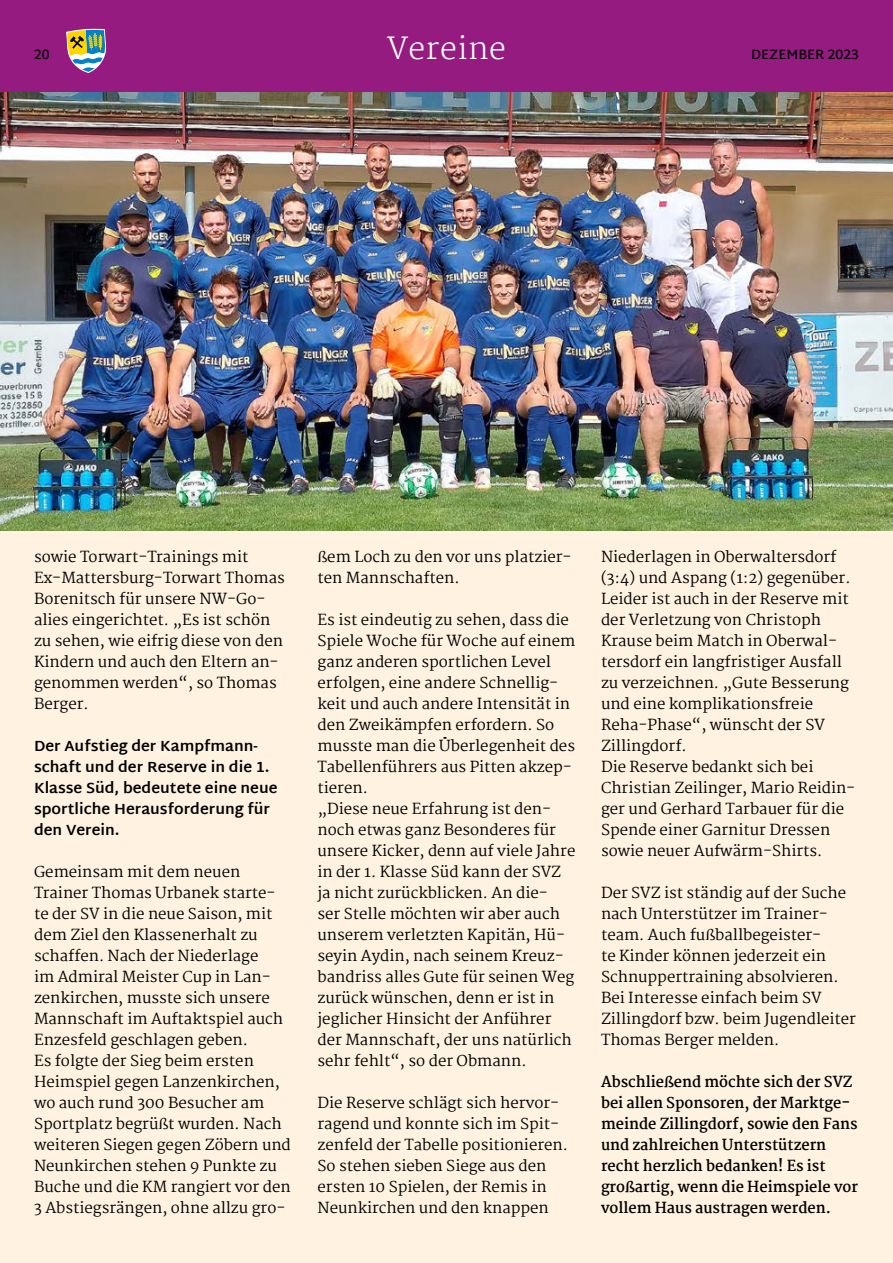
<style>
.page{position:relative;width:893px;height:1263px;background:#fff}
.page>*{position:absolute;margin:0;border:0;box-sizing:border-box;transform-origin:0 0}
.t1{font:200 30px "Martel";letter-spacing:.02em;color:#fff}
.t2{font:15px/21px "Martel";color:#000}
.t3{font:700 15px/21px "Martel";color:#000;scale:.96 1}
.t4{font:700 15px/21px "Martel Sans";color:#000}
.t5{font:600 13.5px "Martel Sans";color:#000}
</style>
<div class="page">
<div style="left:0;top:0;width:893px;height:93px;background:#951b81"></div>
<svg style="left:66px;top:28px;width:40px;height:45px"></svg>
<div style="left:0;top:93px;width:893px;height:1170px;background:#fff2e0"></div>
<img style="left:0;top:93px;width:893px;height:438px">
<p class="t5" style="left:34px;top:47px;width:17px">20</p>
<h1 class="t1" style="left:387px;top:31px;width:120px">Vereine</h1>
<p class="t5" style="left:751px;top:47px;width:109px">DEZEMBER 2023</p>
<p class="t2" style="left:34px;top:546px;width:252px">sowie Torwart-Trainings mit<br>Ex-Mattersburg-Torwart Thomas<br>Borenitsch für unsere NW-Go&shy;alies eingerichtet. „Es ist schön zu sehen, wie eifrig diese von den<br>Kindern und auch den Eltern an&shy;genommen werden“, so Thomas<br>Berger.</p>
<p class="t4" style="left:34px;top:735px;width:245px">Der Aufstieg der Kampfmann&shy;schaft und der Reserve in die 1.<br>Klasse Süd, bedeutete eine neue sportliche Herausforderung für den Verein.</p>
<p class="t2" style="left:34px;top:861px;width:258px">Gemeinsam mit dem neuen<br>Trainer Thomas Urbanek starte&shy;te der SV in die neue Saison, mit dem Ziel den Klassenerhalt zu schaffen. Nach der Niederlage<br>im Admiral Meister Cup in Lan&shy;zenkirchen, musste sich unsere<br>Mannschaft im Auftaktspiel auch<br>Enzesfeld geschlagen geben.<br>Es folgte der Sieg beim ersten<br>Heimspiel gegen Lanzenkirchen, wo auch rund 300 Besucher am<br>Sportplatz begrüßt wurden. Nach weiteren Siegen gegen Zöbern und<br>Neunkirchen stehen 9 Punkte zu<br>Buche und die KM rangiert vor den<br>3 Abstiegsrängen, ohne allzu gro-</p>
<p class="t2" style="left:317px;top:546px;width:256px">ßem Loch zu den vor uns platzier&shy;ten Mannschaften.</p>
<p class="t2" style="left:317px;top:609px;width:259px">Es ist eindeutig zu sehen, dass die<br>Spiele Woche für Woche auf einem ganz anderen sportlichen Level erfolgen, eine andere Schnellig&shy;keit und auch andere Intensität in den Zweikämpfen erfordern. So musste man die Überlegenheit des<br>Tabellenführers aus Pitten akzep&shy;tieren.<br>„Diese neue Erfahrung ist den&shy;noch etwas ganz Besonderes für unsere Kicker, denn auf viele Jahre in der 1. Klasse Süd kann der SVZ ja nicht zurückblicken. An die-<br>ser Stelle möchten wir aber auch unserem verletzten Kapitän, Hü&shy;seyin Aydin, nach seinem Kreuz&shy;bandriss alles Gute für seinen Weg zurück wünschen, denn er ist in jeglicher Hinsicht der Anführer der Mannschaft, der uns natürlich sehr fehlt“, so der Obmann.</p>
<p class="t2" style="left:317px;top:1092px;width:252px">Die Reserve schlägt sich hervor&shy;ragend und konnte sich im Spit&shy;zenfeld der Tabelle positionieren.<br>So stehen sieben Siege aus den ersten 10 Spielen, der Remis in<br>Neunkirchen und den knappen</p>
<p class="t2" style="left:601px;top:546px;width:256px">Niederlagen in Oberwaltersdorf (3:4) und Aspang (1:2) gegenüber.<br>Leider ist auch in der Reserve mit der Verletzung von Christoph<br>Krause beim Match in Oberwal&shy;tersdorf ein langfristiger Ausfall zu verzeichnen. „Gute Besserung und eine komplikationsfreie<br>Reha-Phase“, wünscht der SV<br>Zillingdorf.<br>Die Reserve bedankt sich bei<br>Christian Zeilinger, Mario Reidin&shy;ger und Gerhard Tarbauer für die<br>Spende einer Garnitur Dressen sowie neuer Aufwärm-Shirts.</p>
<p class="t2" style="left:601px;top:882px;width:257px">Der SVZ ist ständig auf der Suche nach Unterstützer im Trainer&shy;team. Auch fußballbegeister-<br>te Kinder können jederzeit ein<br>Schnuppertraining absolvieren.<br>Bei Interesse einfach beim SV<br>Zillingdorf bzw. beim Jugendleiter<br>Thomas Berger melden.</p>
<p class="t3" style="left:601px;top:1071px;width:269px">Abschließend möchte sich der SVZ bei allen Sponsoren, der Marktge&shy;meinde Zillingdorf, sowie den Fans und zahlreichen Unterstützern recht herzlich bedanken! Es ist großartig, wenn die Heimspiele vor vollem Haus austragen werden.</p>
</div>
